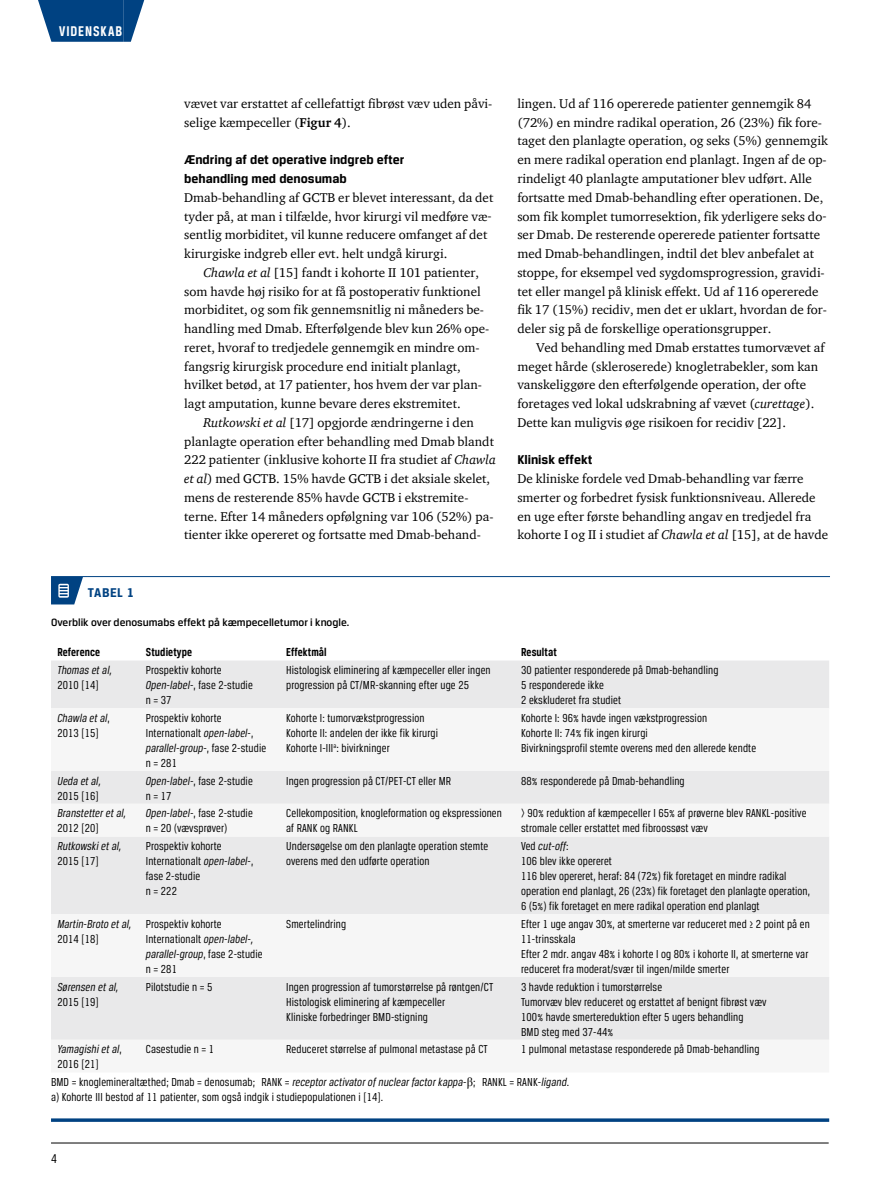
<style>
.page{position:relative;width:893px;height:1191px;background:#fff}
.page>*{position:absolute;margin:0;border:0;box-sizing:border-box;transform-origin:0 0}
.t1{font:700 15px "Breuer Condensed";letter-spacing:.065em;color:#fff}
.t2{font:700 13.5px/18.8px "Breuer Text";color:#000}
.t3{font:700 13.5px "Breuer Text";color:#004282}
.t4{font:13.5px "Breuer Condensed";color:#000}
.t5{font:13.05px/18.8px "ITC Charter Com";color:#000}
.t6{font:12.3px/15px "Breuer Condensed";letter-spacing:.01em;color:#000}
.t7{font:italic 12.3px/15px "Breuer Condensed";letter-spacing:.01em;color:#000}
.t8{font:700 12.3px "Breuer Condensed";letter-spacing:.01em;color:#000}
.t9{font:500 11.25px "Breuer Text";color:#000}
.s1{font-weight:700}
.s2{font-style:italic}
.s3{font-style:normal}
.s4{font-family:"Times New Roman"}
</style>
<div class="page">
<hr style="left:51px;top:1142px;width:778px;height:1px;background:#000">
<div style="left:59px;top:0;width:64px;height:42px;background:#004282"></div>
<svg style="left:38px;top:0;width:21px;height:42px"></svg>
<svg style="left:123px;top:0;width:21px;height:42px"></svg>
<hr style="left:51px;top:576px;width:37px;height:1px;background:#004282">
<hr style="left:88px;top:576px;width:742px;height:1px;background:#004282">
<svg style="left:51px;top:577px;width:32px;height:27px"></svg>
<div style="left:51px;top:660px;width:778px;height:48px;background:#e9e9ea"></div>
<svg style="left:51px;top:771px;width:778px;height:269px;fill:#e9e9ea"></svg>
<hr style="left:51px;top:1118px;width:778px;height:3px;background:#004282">
<p class="t1" style="left:59px;top:23px;width:65px">Videnskab</p>
<p class="t5" style="left:184px;top:94px;width:309px">vævet var erstattet af cellefattigt fibrøst væv uden påvi&shy;selige kæmpeceller (<span class="s1">Figur 4</span>).</p>
<p class="t2" style="left:184px;top:150px;width:222px">Ændring af det operative indgreb efter behandling med denosumab</p>
<p class="t5" style="left:184px;top:188px;width:311px">Dmab-behandling af GCTB er blevet interessant, da det tyder på, at man i tilfælde, hvor kirurgi vil medføre væ&shy;sentlig morbiditet, vil kunne reducere omfanget af det kirurgiske indgreb eller evt. helt undgå kirurgi.</p>
<p class="t5" style="left:184px;top:263px;width:307px;text-indent:19px"><span class="s2">Chawla et al</span> [15] fandt i kohorte II 101 patienter, som havde høj risiko for at få postoperativ funktionel morbiditet, og som fik gennemsnitlig ni måneders be&shy;handling med Dmab. Efterfølgende blev kun 26% ope&shy;reret, hvoraf to tredjedele gennemgik en mindre om&shy;fangsrig kirurgisk procedure end initialt planlagt, hvilket betød, at 17 patienter, hos hvem der var plan&shy;lagt amputation, kunne bevare deres ekstremitet.</p>
<p class="t5" style="left:184px;top:413px;width:313px;text-indent:19px"><span class="s2">Rutkowski et al</span> [17] opgjorde ændringerne i den planlagte operation efter behandling med Dmab blandt 222 patienter (inklusive kohorte II fra studiet af <span class="s2">Chawla et al</span>) med GCTB. 15% havde GCTB i det aksiale skelet, mens de resterende 85% havde GCTB i ekstremite&shy;terne. Efter 14 måneders opfølgning var 106 (52%) pa&shy;tienter ikke opereret og fortsatte med Dmab-behand-</p>
<p class="t5" style="left:517px;top:94px;width:312px">lingen. Ud af 116 opererede patienter gennemgik 84 (72%) en mindre radikal operation, 26 (23%) fik fore&shy;taget den planlagte operation, og seks (5%) gennemgik en mere radikal operation end planlagt. Ingen af de op&shy;rindeligt 40 planlagte amputationer blev udført. Alle fortsatte med Dmab-behandling efter operationen. De, som fik komplet tumorresektion, fik yderligere seks do&shy;ser Dmab. De resterende opererede patienter fortsatte med Dmab-behandlingen, indtil det blev anbefalet at stoppe, for eksempel ved sygdomsprogression, gravidi&shy;tet eller mangel på klinisk effekt. Ud af 116 opererede fik 17 (15%) recidiv, men det er uklart, hvordan de for&shy;deler sig på de forskellige operationsgrupper.</p>
<p class="t5" style="left:517px;top:338px;width:309px;text-indent:19px">Ved behandling med Dmab erstattes tumorvævet af meget hårde (skleroserede) knogletrabekler, som kan vanskeliggøre den efterfølgende operation, der ofte foretages ved lokal udskrabning af vævet (<span class="s2">curettage</span>).<br>Dette kan muligvis øge risikoen for recidiv [22].</p>
<p class="t2" style="left:517px;top:450px;width:77px">Klinisk effekt</p>
<p class="t5" style="left:517px;top:469px;width:312px">De kliniske fordele ved Dmab-behandling var færre smerter og forbedret fysisk funktionsniveau. Allerede en uge efter første behandling angav en tredjedel fra kohorte I og II i studiet af <span class="s2">Chawla et al</span> [15], at de havde</p>
<p class="t3" style="left:88px;top:585px;width:15px">Tabel</p>
<p class="t3" style="left:127px;top:585px;width:9px">1</p>
<p class="t9" style="left:51px;top:616px;width:300px">Overblik over denosumabs effekt på kæmpecelletumor i knogle.</p>
<p class="t8" style="left:57px;top:645px;width:44px">Reference</p>
<p class="t8" style="left:146px;top:645px;width:48px">Studietype</p>
<p class="t8" style="left:286px;top:645px;width:42px">Effektmål</p>
<p class="t8" style="left:521px;top:645px;width:37px">Resultat</p>
<p class="t7" style="left:57px;top:662px;width:56px">Thomas et al,</p>
<p class="t6" style="left:57px;top:677px;width:43px">2010 [14]</p>
<p class="t6" style="left:146px;top:662px;width:108px">Prospektiv kohorte<br><span class="s2">Open-label</span>-, fase 2-studie n = 37</p>
<p class="t6" style="left:286px;top:662px;width:206px">Histologisk eliminering af kæmpeceller eller ingen progression på CT/MR-skanning efter uge 25</p>
<p class="t6" style="left:521px;top:662px;width:199px">30 patienter responderede på Dmab-behandling<br>5 responderede ikke<br>2 ekskluderet fra studiet</p>
<p class="t7" style="left:57px;top:710px;width:54px">Chawla et al<span class="s3">,<br>2013 [15]</span></p>
<p class="t6" style="left:146px;top:710px;width:122px">Prospektiv kohorte<br>Internationalt <span class="s2">open-label</span>-, <span class="s2">parallel-group</span>-, fase 2-studie n = 281</p>
<p class="t6" style="left:286px;top:710px;width:153px">Kohorte I: tumorvækstprogression<br>Kohorte II: andelen der ikke fik kirurgi<br>Kohorte I-III<sup>a</sup>: bivirkninger</p>
<p class="t6" style="left:521px;top:710px;width:237px">Kohorte I: 96% havde ingen vækstprogression<br>Kohorte II: 74% fik ingen kirurgi<br>Bivirkningsprofil stemte overens med den allerede kendte</p>
<p class="t7" style="left:57px;top:773px;width:45px">Ueda et al,</p>
<p class="t6" style="left:57px;top:788px;width:43px">2015 [16]</p>
<p class="t6" style="left:146px;top:773px;width:108px"><span class="s2">Open-label-</span>, fase 2-studie n = 17</p>
<p class="t6" style="left:286px;top:773px;width:167px">Ingen progression på CT/PET-CT eller MR</p>
<p class="t6" style="left:521px;top:773px;width:165px">88% responderede på Dmab-behandling</p>
<p class="t7" style="left:57px;top:805px;width:70px">Branstetter et al,</p>
<p class="t6" style="left:57px;top:820px;width:43px">2012 [20]</p>
<p class="t6" style="left:146px;top:805px;width:108px"><span class="s2">Open-label-</span>, fase 2-studie n = 20 (vævsprøver)</p>
<p class="t6" style="left:286px;top:805px;width:217px">Cellekomposition, knogleformation og ekspressionen af RANK og RANKL</p>
<p class="t6" style="left:521px;top:805px;width:287px">&gt; 90% reduktion af kæmpeceller I 65% af prøverne blev RANKL-positive stromale celler erstattet med fibroossøst væv</p>
<p class="t7" style="left:57px;top:838px;width:66px">Rutkowski et al,</p>
<p class="t6" style="left:57px;top:853px;width:43px">2015 [17]</p>
<p class="t6" style="left:146px;top:838px;width:109px">Prospektiv kohorte<br>Internationalt <span class="s2">open-label</span>-, fase 2-studie<br>n = 222</p>
<p class="t6" style="left:286px;top:838px;width:204px">Undersøgelse om den planlagte operation stemte overens med den udførte operation</p>
<p class="t6" style="left:521px;top:838px;width:290px">Ved <span class="s2">cut-off</span>:<br>106 blev ikke opereret<br>116 blev opereret, heraf: 84 (72%) fik foretaget en mindre radikal operation end planlagt, 26 (23%) fik foretaget den planlagte operation, 6 (5%) fik foretaget en mere radikal operation end planlagt</p>
<p class="t7" style="left:57px;top:916px;width:76px">Martin-Broto et al,</p>
<p class="t6" style="left:57px;top:931px;width:43px">2014 [18]</p>
<p class="t6" style="left:146px;top:916px;width:118px">Prospektiv kohorte<br>Internationalt <span class="s2">open-label-, parallel-group</span>, fase 2-studie n = 281</p>
<p class="t6" style="left:286px;top:916px;width:62px">Smertelindring</p>
<p class="t6" style="left:521px;top:916px;width:290px">Efter 1 uge angav 30%, at smerterne var reduceret med ≥ 2 point på en 11-trinsskala<br>Efter 2 mdr. angav 48% i kohorte I og 80% i kohorte II, at smerterne var reduceret fra moderat/svær til ingen/milde smerter</p>
<p class="t7" style="left:57px;top:978px;width:62px">Sørensen et al,</p>
<p class="t6" style="left:57px;top:993px;width:43px">2015 [19]</p>
<p class="t6" style="left:146px;top:978px;width:68px">Pilotstudie n = 5</p>
<p class="t6" style="left:286px;top:978px;width:209px">Ingen progression af tumorstørrelse på røntgen/CT<br>Histologisk eliminering af kæmpeceller<br>Kliniske forbedringer BMD-stigning</p>
<p class="t6" style="left:521px;top:978px;width:247px">3 havde reduktion i tumorstørrelse<br>Tumorvæv blev reduceret og erstattet af benignt fibrøst væv 100% havde smertereduktion efter 5 ugers behandling<br>BMD steg med 37-44%</p>
<p class="t7" style="left:57px;top:1041px;width:66px">Yamagishi et al<span class="s3">,<br>2016 [21]</span></p>
<p class="t6" style="left:146px;top:1041px;width:70px">Casestudie n = 1</p>
<p class="t6" style="left:286px;top:1041px;width:203px">Reduceret størrelse af pulmonal metastase på CT</p>
<p class="t6" style="left:521px;top:1041px;width:240px">1 pulmonal metastase responderede på Dmab-behandling</p>
<p class="t6" style="left:51px;top:1074px;width:520px">BMD = knoglemineraltæthed; Dmab = denosumab; RANK = <span class="s2">receptor activator of nuclear factor kappa</span>-<span class="s4">β</span>; RANKL = RANK-<span class="s2">ligand</span>. a) Kohorte III bestod af 11 patienter, som også indgik i studiepopulationen i [14].</p>
<p class="t4" style="left:51px;top:1150px;width:7px">4</p>
</div>
